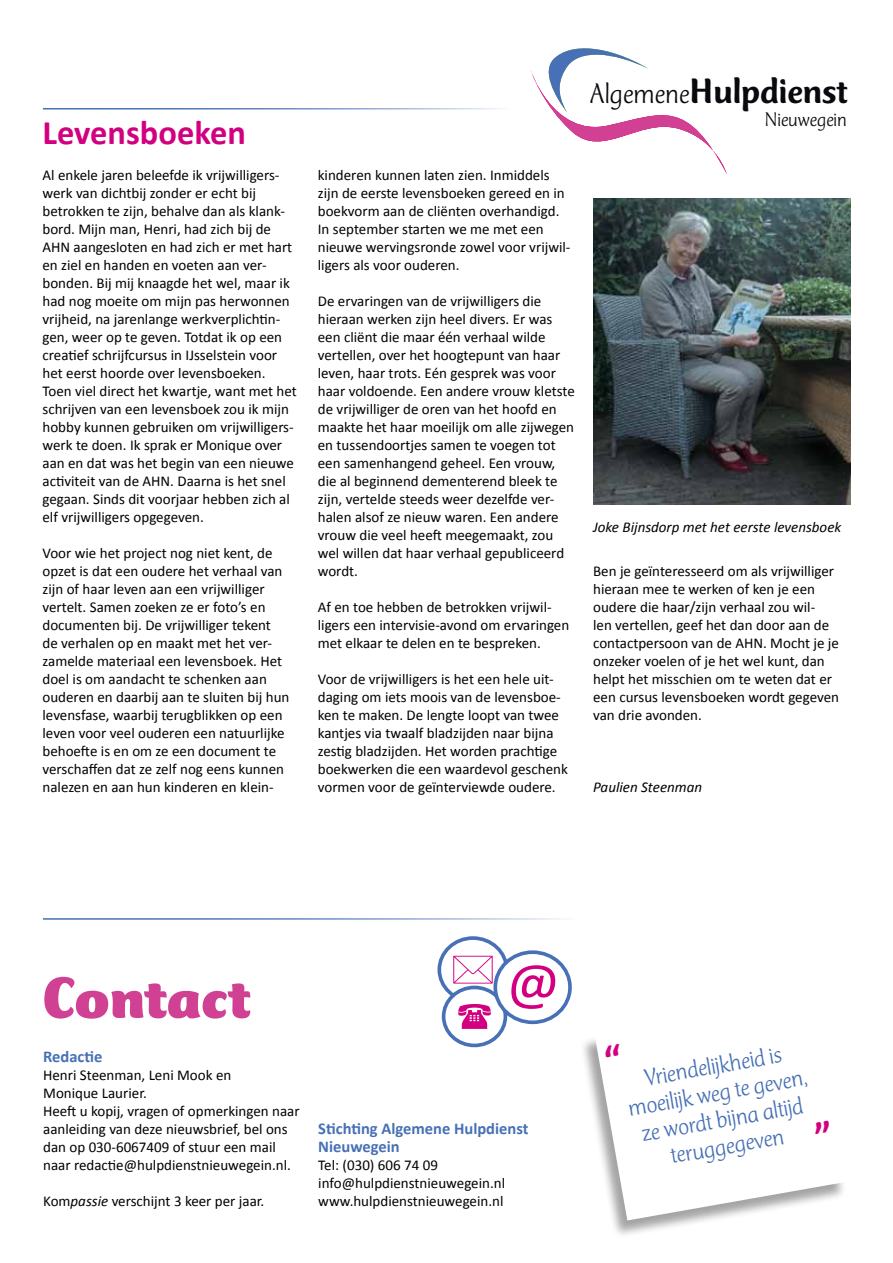
<style>
.page{position:relative;width:893px;height:1263px;background:#fff}
.page>*{position:absolute;margin:0;border:0;box-sizing:border-box;transform-origin:0 0}
.t1{font:900 60px "CT Mercurius";color:#d14193}
.t2{font:500 36.6px "CT Mercurius";color:#090a0e}
.t3{font:700 34.5px "Calibri";color:#d20080}
.t4{font:300 25.05px/27px "CT Mercurius";color:#4770b6;text-align:center}
.t5{font:300 20.55px "CT Mercurius";color:#090a0e}
.t6{font:700 16.5px/18px "Calibri";color:#4770b6}
.t7{font:15px/18px "Calibri";color:#000}
.t8{font:italic 15px "Calibri";color:#000}
.s1{font-weight:300;font-size:29.4px}
.s2{font-style:italic}
</style>
<div class="page">
<svg style="left:530px;top:48px;width:197px;height:126px"></svg>
<svg style="left:439px;top:938px;width:68px;height:63px"></svg>
<div style="left:437px;top:936px;width:71px;height:67px;border:4px solid #4770b6;border-radius:50%"></div>
<svg style="left:453px;top:956px;width:40px;height:27px"></svg>
<div style="left:444px;top:987px;width:61px;height:58px;background:#fff;border-radius:50%"></div>
<div style="left:442px;top:986px;width:65px;height:61px;border:4px solid #4770b6;border-radius:50%"></div>
<svg style="left:458px;top:1004px;width:33px;height:25px"></svg>
<svg style="left:495px;top:952px;width:75px;height:70px"></svg>
<div style="left:493px;top:950px;width:79px;height:74px;border:4px solid #4770b6;border-radius:50%"></div>
<svg style="left:511px;top:965px;width:44px;height:44px"></svg>
<hr style="left:43px;top:918px;width:532px;height:2px;background:#4770b6">
<hr style="left:43px;top:108px;width:467px;height:2px;background:#4770b6">
<div style="left:579px;top:998px;width:269px;height:240px;background:#000;opacity:.36"></div>
<svg style="left:595px;top:998px;width:252px;height:222px"></svg>
<img style="left:593px;top:198px;width:257px;height:306px">
<svg style="left:604px;top:1044px;width:17px;height:13px"></svg>
<svg style="left:813px;top:1120px;width:17px;height:14px"></svg>
<h3 class="t3" style="left:43px;top:111px;width:205px">Levensboeken</h3>
<p class="t7" style="left:43px;top:166px;width:256px">Al enkele jaren beleefde ik vrijwilligers&shy;werk van dichtbij zonder er echt bij betrokken te zijn, behalve dan als klank&shy;bord. Mijn man, Henri, had zich bij de AHN aangesloten en had zich er met hart en ziel en handen en voeten aan ver&shy;bonden. Bij mij knaagde het wel, maar ik had nog moeite om mijn pas herwonnen vrijheid, na jarenlange werkverplichtin&shy;gen, weer op te geven. Totdat ik op een creatief schrijfcursus in IJsselstein voor het eerst hoorde over levensboeken.<br>Toen viel direct het kwartje, want met het schrijven van een levensboek zou ik mijn hobby kunnen gebruiken om vrijwilligers&shy;werk te doen. Ik sprak er Monique over aan en dat was het begin van een nieuwe activiteit van de AHN. Daarna is het snel gegaan. Sinds dit voorjaar hebben zich al elf vrijwilligers opgegeven.</p>
<p class="t7" style="left:43px;top:544px;width:248px">Voor wie het project nog niet kent, de opzet is dat een oudere het verhaal van zijn of haar leven aan een vrijwilliger vertelt. Samen zoeken ze er foto’s en documenten bij. De vrijwilliger tekent de verhalen op en maakt met het ver&shy;zamelde materiaal een levensboek. Het doel is om aandacht te schenken aan ouderen en daarbij aan te sluiten bij hun levensfase, waarbij terugblikken op een leven voor veel ouderen een natuurlijke behoefte is en om ze een document te verschaffen dat ze zelf nog eens kunnen nalezen en aan hun kinderen en klein-</p>
<p class="t7" style="left:318px;top:166px;width:254px">kinderen kunnen laten zien. Inmiddels zijn de eerste levensboeken gereed en in boekvorm aan de cliënten overhandigd.<br>In september starten we me met een nieuwe wervingsronde zowel voor vrijwil&shy;ligers als voor ouderen.</p>
<p class="t7" style="left:318px;top:292px;width:258px">De ervaringen van de vrijwilligers die hieraan werken zijn heel divers. Er was een cliënt die maar één verhaal wilde vertellen, over het hoogtepunt van haar leven, haar trots. Eén gesprek was voor haar voldoende. Een andere vrouw kletste de vrijwilliger de oren van het hoofd en maakte het haar moeilijk om alle zijwegen en tussendoortjes samen te voegen tot een samenhangend geheel. Een vrouw, die al beginnend dementerend bleek te zijn, vertelde steeds weer dezelfde ver&shy;halen alsof ze nieuw waren. Een andere vrouw die veel heeft meegemaakt, zou wel willen dat haar verhaal gepubliceerd wordt.</p>
<p class="t7" style="left:318px;top:598px;width:253px">Af en toe hebben de betrokken vrijwil&shy;ligers een intervisie-avond om ervaringen met elkaar te delen en te bespreken.</p>
<p class="t7" style="left:318px;top:670px;width:252px">Voor de vrijwilligers is het een hele uit&shy;daging om iets moois van de levensboe&shy;ken te maken. De lengte loopt van twee kantjes via twaalf bladzijden naar bijna zestig bladzijden. Het worden prachtige boekwerken die een waardevol geschenk vormen voor de geïnterviewde oudere.</p>
<h2 class="t2" style="left:590px;top:71px;width:259px"><span class="s1">Algemene</span>Hulpdienst</h2>
<h3 class="t5" style="left:765px;top:109px;width:84px">Nieuwegein</h3>
<p class="t8" style="left:593px;top:517px;width:250px">Joke Bijnsdorp met het eerste levensboek</p>
<p class="t7" style="left:593px;top:562px;width:247px">Ben je geïnteresseerd om als vrijwilliger hieraan mee te werken of ken je een oudere die haar/zijn verhaal zou wil-<br>len vertellen, geef het dan door aan de contactpersoon van de AHN. Mocht je je onzeker voelen of je het wel kunt, dan helpt het misschien om te weten dat er een cursus levensboeken wordt gegeven van drie avonden.</p>
<p class="t8" style="left:593px;top:777px;width:111px">Paulien Steenman</p>
<h1 class="t1" style="left:43px;top:966px;width:209px">Contact</h1>
<p class="t6" style="left:43px;top:1048px;width:61px">Redactie</p>
<p class="t7" style="left:43px;top:1066px;width:258px">Henri Steenman, Leni Mook en<br>Monique Laurier.<br>Heeft u kopij, vragen of opmerkingen naar aanleiding van deze nieuwsbrief, bel ons dan op 030-6067409 of stuur een mail naar redactie@hulpdienstnieuwegein.nl.</p>
<p class="t7" style="left:43px;top:1192px;width:223px">Kom<span class="s2">passie</span> verschijnt 3 keer per jaar.</p>
<p class="t6" style="left:318px;top:1120px;width:212px">Stichting Algemene Hulpdienst<br>Nieuwegein</p>
<p class="t7" style="left:318px;top:1156px;width:188px">Tel: (030) 606 74 09 info@hulpdienstnieuwegein.nl www.hulpdienstnieuwegein.nl</p>
<h3 class="t4" style="left:622px;top:1069px;width:183px;rotate:-10deg">Vriendelijkheid is moeilijk weg te geven, ze wordt bijna altijd teruggegeven</h3>
</div>
